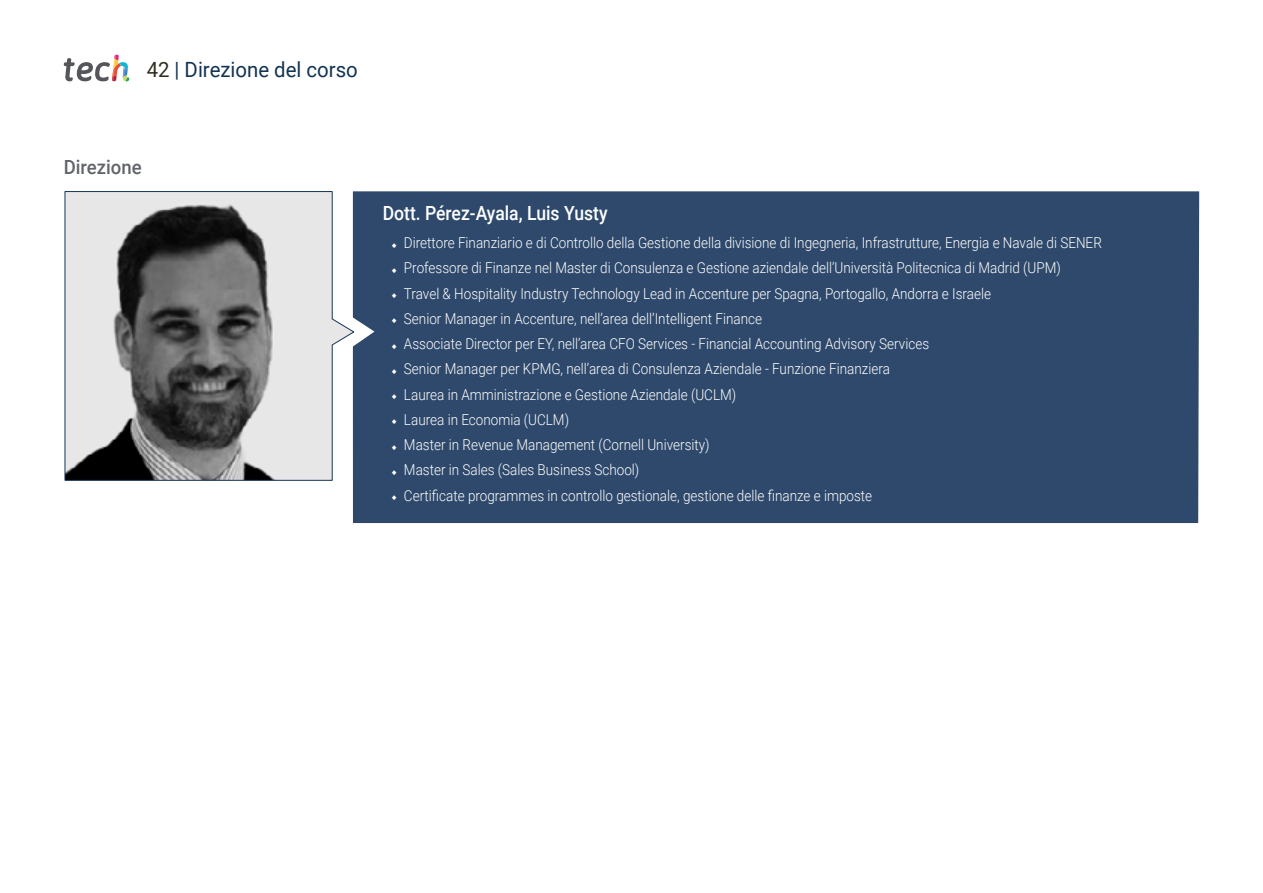
<style>
.page{position:relative;width:1263px;height:893px;background:#fff}
.page>*{position:absolute;margin:0;border:0;box-sizing:border-box;transform-origin:0 0}
.t1{font:21px "Roboto";color:#123352}
.t2{font:500 19.5px "Roboto";color:#fff;scale:.9 1}
.t3{font:500 19.5px "Roboto";color:#61646a;scale:.95 1}
.t4{font:300 15px/25.2px "Roboto";color:#fff;scale:.9 1}
.s1{color:#312e20}
</style>
<div class="page">
<svg style="left:64px;top:55px;width:65px;height:27px"></svg>
<div style="left:353px;top:191px;width:846px;height:332px;background:#2e496b"></div>
<svg style="left:65px;top:191px;width:289px;height:290px;background:#9f9fa0"></svg>
<svg style="left:392px;top:243px;width:5px;height:5px"></svg>
<svg style="left:392px;top:268px;width:5px;height:5px"></svg>
<svg style="left:392px;top:293px;width:5px;height:5px"></svg>
<svg style="left:392px;top:318px;width:5px;height:5px"></svg>
<svg style="left:392px;top:344px;width:5px;height:5px"></svg>
<svg style="left:392px;top:369px;width:5px;height:5px"></svg>
<svg style="left:392px;top:394px;width:5px;height:5px"></svg>
<svg style="left:392px;top:419px;width:5px;height:5px"></svg>
<svg style="left:392px;top:445px;width:5px;height:5px"></svg>
<svg style="left:392px;top:470px;width:5px;height:5px"></svg>
<svg style="left:392px;top:495px;width:5px;height:5px"></svg>
<h1 class="t1" style="left:147px;top:55px;width:213px"><span class="s1">42</span> | Direzione del corso</h1>
<h2 class="t3" style="left:64px;top:154px;width:84px">Direzione</h2>
<h2 class="t2" style="left:383px;top:199px;width:251px">Dott. Pérez-Ayala, Luis Yusty</h2>
<p class="t4" style="left:404px;top:229px;width:777px">Direttore Finanziario e di Controllo della Gestione della divisione di Ingegneria, Infrastrutture, Energia e Navale di SENER Professore di Finanze nel Master di Consulenza e Gestione aziendale dell’Università Politecnica di Madrid (UPM)<br>Travel &amp; Hospitality Industry Technology Lead in Accenture per Spagna, Portogallo, Andorra e Israele<br>Senior Manager in Accenture, nell’area dell’Intelligent Finance<br>Associate Director per EY, nell’area CFO Services - Financial Accounting Advisory Services<br>Senior Manager per KPMG, nell’area di Consulenza Aziendale - Funzione Finanziera<br>Laurea in Amministrazione e Gestione Aziendale (UCLM)<br>Laurea in Economia (UCLM)<br>Master in Revenue Management (Cornell University)<br>Master in Sales (Sales Business School)<br>Certificate programmes in controllo gestionale, gestione delle finanze e imposte</p>
</div>
